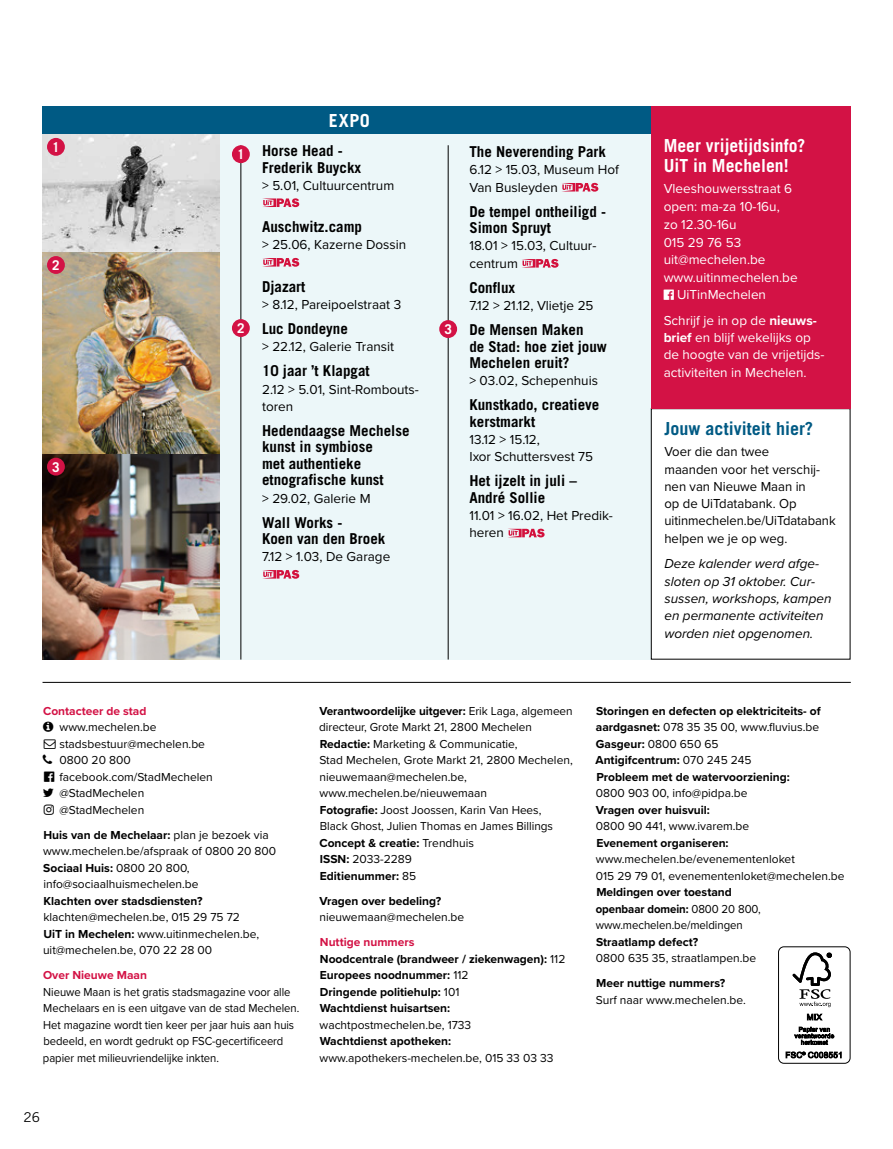
<style>
.page{position:relative;width:893px;height:1149px;background:#fff}
.page>*{position:absolute;margin:0;border:0;box-sizing:border-box;transform-origin:0 0}
.t1{font:700 18px/19.5px "Trade Gothic LT Std";color:#fff}
.t2{font:700 18px "Trade Gothic LT Std";color:#005a84}
.t3{font:700 15px/16.5px "Trade Gothic LT Std";color:#000}
.t4{font:13.5px/17.2px "Proxima Nova";color:#000}
.t5{font:13.5px/17.2px "Proxima Nova";color:#fff}
.t6{font:italic 13.5px/17.2px "Proxima Nova";color:#000}
.t7{font:700 13.5px "Trade Gothic LT Std";color:#fff}
.t8{font:13.5px "Trade Gothic LT Std";color:#000}
.t9{font:12px/16.5px "Proxima Nova";color:#000}
.t10{font:700 12px/16.5px "Proxima Nova";color:#000}
.t11{font:12px/16.5px "Proxima Nova";color:#000;scale:.94 1}
.t12{font:700 12px "Proxima Nova";color:#d31245}
.s1{font-weight:700}
.s2{color:#d31245}
.s3{font-weight:400}
</style>
<div class="page">
<div style="left:778px;top:946px;width:72px;height:117px;border:1px solid #000;border-radius:5px"></div>
<svg style="left:792px;top:952px;width:40px;height:54px"></svg>
<svg style="left:807px;top:1013px;width:15px;height:7px"></svg>
<svg style="left:794px;top:1026px;width:40px;height:18px"></svg>
<svg style="left:786px;top:1051px;width:55px;height:6px"></svg>
<hr style="left:892px;top:0;width:1px;height:1148px;background:#fff4dd">
<div style="left:152px;top:133px;width:499px;height:526px;background:#ecf7f9"></div>
<img style="left:43px;top:453px;width:177px;height:206px">
<img style="left:43px;top:251px;width:177px;height:202px">
<svg style="left:43px;top:134px;width:177px;height:117px;background:#cecece"></svg>
<div style="left:47px;top:138px;width:18px;height:18px;background:#d31245;border-radius:50%"></div>
<div style="left:47px;top:256px;width:18px;height:18px;background:#d31245;border-radius:50%"></div>
<div style="left:47px;top:457px;width:18px;height:18px;background:#d31245;border-radius:50%"></div>
<div style="left:43px;top:106px;width:608px;height:28px;background:#005a84"></div>
<div style="left:651px;top:408px;width:199px;height:251px;border:1px solid #000"></div>
<hr style="left:448px;top:145px;width:1px;height:514px;background:#000">
<hr style="left:240px;top:145px;width:1px;height:514px;background:#000">
<div style="left:651px;top:106px;width:199px;height:303px;background:#d31245"></div>
<svg style="left:263px;top:198px;width:36px;height:9px"></svg>
<svg style="left:263px;top:258px;width:36px;height:8px"></svg>
<svg style="left:263px;top:570px;width:36px;height:8px"></svg>
<div style="left:232px;top:145px;width:18px;height:18px;background:#d31245;border-radius:50%"></div>
<div style="left:232px;top:319px;width:18px;height:18px;background:#d31245;border-radius:50%"></div>
<svg style="left:562px;top:183px;width:36px;height:8px"></svg>
<svg style="left:522px;top:259px;width:37px;height:8px"></svg>
<svg style="left:508px;top:528px;width:37px;height:9px"></svg>
<div style="left:439px;top:320px;width:18px;height:18px;background:#d31245;border-radius:50%"></div>
<hr style="left:43px;top:681px;width:808px;height:1px;background:#000">
<p class="t7" style="left:52px;top:138px;width:9px">1</p>
<p class="t7" style="left:52px;top:257px;width:9px">2</p>
<p class="t7" style="left:52px;top:458px;width:9px">3</p>
<p class="t7" style="left:237px;top:146px;width:9px">1</p>
<p class="t7" style="left:237px;top:320px;width:9px">2</p>
<h1 class="t1" style="left:329px;top:110px;width:43px">EXPO</h1>
<p class="t3" style="left:262px;top:142px;width:101px">Horse Head -<br>Frederik Buyckx</p>
<p class="t4" style="left:262px;top:176px;width:134px">&gt; 5.01, Cultuurcentrum</p>
<p class="t3" style="left:262px;top:218px;width:102px">Auschwitz.camp</p>
<p class="t4" style="left:262px;top:236px;width:146px">&gt; 25.06, Kazerne Dossin</p>
<p class="t3" style="left:262px;top:278px;width:45px">Djazart</p>
<p class="t4" style="left:262px;top:295px;width:141px">&gt; 8.12, Pareipoelstraat 3</p>
<p class="t3" style="left:262px;top:320px;width:87px">Luc Dondeyne</p>
<p class="t4" style="left:262px;top:337px;width:134px">&gt; 22.12, Galerie Transit</p>
<p class="t3" style="left:262px;top:362px;width:109px">10 jaar ’t Klapgat</p>
<p class="t4" style="left:262px;top:380px;width:158px">2.12 &gt; 5.01, Sint-Rombouts&shy;toren</p>
<p class="t3" style="left:262px;top:422px;width:149px">Hedendaagse Mechelse kunst in symbiose<br>met authentieke etnografische kunst</p>
<p class="t4" style="left:262px;top:489px;width:110px">&gt; 29.02, Galerie M</p>
<p class="t3" style="left:262px;top:513px;width:125px">Wall Works -<br>Koen van den Broek</p>
<p class="t4" style="left:262px;top:547px;width:130px">7.12 &gt; 1.03, De Garage</p>
<p class="t7" style="left:444px;top:321px;width:9px">3</p>
<p class="t3" style="left:469px;top:143px;width:138px">The Neverending Park</p>
<p class="t4" style="left:469px;top:161px;width:151px">6.12 &gt; 15.03, Museum Hof<br>Van Busleyden</p>
<p class="t3" style="left:469px;top:203px;width:138px">De tempel ontheiligd -<br>Simon Spruyt</p>
<p class="t4" style="left:469px;top:237px;width:129px">18.01 &gt; 15.03, Cultuur&shy;centrum</p>
<p class="t3" style="left:469px;top:279px;width:47px">Conflux</p>
<p class="t4" style="left:469px;top:296px;width:126px">7.12 &gt; 21.12, Vlietje 25</p>
<p class="t3" style="left:469px;top:321px;width:139px">De Mensen Maken<br>de Stad: hoe ziet jouw<br>Mechelen eruit?</p>
<p class="t4" style="left:469px;top:371px;width:130px">&gt; 03.02, Schepenhuis</p>
<p class="t3" style="left:469px;top:396px;width:132px">Kunstkado, creatieve kerstmarkt</p>
<p class="t4" style="left:469px;top:430px;width:125px">13.12 &gt; 15.12,<br>Ixor Schuttersvest 75</p>
<p class="t3" style="left:469px;top:472px;width:109px">Het ijzelt in juli –<br>André Sollie</p>
<p class="t4" style="left:469px;top:506px;width:145px">11.01 &gt; 16.02, Het Predik&shy;heren</p>
<h1 class="t1" style="left:664px;top:135px;width:143px">Meer vrijetijdsinfo?<br>UiT in Mechelen!</h1>
<p class="t5" style="left:664px;top:179px;width:130px">Vleeshouwersstraat 6</p>
<p class="t5" style="left:664px;top:197px;width:118px">open: ma-za 10-16u,</p>
<p class="t5" style="left:664px;top:215px;width:75px">zo 12.30-16u</p>
<p class="t5" style="left:664px;top:233px;width:79px">015 29 76 53</p>
<p class="t5" style="left:664px;top:250px;width:103px">uit@mechelen.be</p>
<p class="t5" style="left:664px;top:268px;width:135px">www.uitinmechelen.be</p>
<p class="t5" style="left:677px;top:285px;width:90px">UiTinMechelen</p>
<p class="t5" style="left:664px;top:311px;width:162px">Schrijf je in op de <span class="s1">nieuws&shy;brief</span> en blijf wekelijks op de hoogte van de vrijetijds&shy;activiteiten in Mechelen.</p>
<h1 class="t2" style="left:664px;top:417px;width:150px">Jouw activiteit hier?</h1>
<p class="t4" style="left:664px;top:442px;width:173px">Voer die dan twee<br>maanden voor het verschij&shy;nen van Nieuwe Maan in<br>op de UiTdatabank. Op uitinmechelen.be/UiTdatabank helpen we je op weg.</p>
<p class="t6" style="left:664px;top:554px;width:169px">Deze kalender werd afge&shy;sloten op 31 oktober. Cur&shy;sussen, workshops, kampen en permanente activiteiten worden niet opgenomen.</p>
<p class="t12" style="left:43px;top:701px;width:105px">Contacteer de stad</p>
<p class="t9" style="left:60px;top:718px;width:155px">www.mechelen.be stadsbestuur@mechelen.be<br>0800 20 800 facebook.com/StadMechelen @StadMechelen @StadMechelen</p>
<p class="t9" style="left:43px;top:825px;width:235px"><span class="s1">Huis van de Mechelaar:</span> plan je bezoek via www.mechelen.be/afspraak of 0800 20 800<br><span class="s1">Sociaal Huis:</span> 0800 20 800, info@sociaalhuismechelen.be</p>
<p class="t10" style="left:44px;top:892px;width:160px">Klachten over stadsdiensten?</p>
<p class="t9" style="left:43px;top:908px;width:218px">klachten@mechelen.be, 015 29 75 72<br><span class="s1">UiT in Mechelen:</span> www.uitinmechelen.be, uit@mechelen.be, 070 22 28 00</p>
<p class="t12" style="left:43px;top:966px;width:105px">Over Nieuwe Maan</p>
<p class="t11" style="left:43px;top:982px;width:274px">Nieuwe Maan is het gratis stadsmagazine voor alle Mechelaars en is een uitgave van de stad Mechelen.<br>Het magazine wordt tien keer per jaar huis aan huis bedeeld, en wordt gedrukt op FSC-gecertificeerd papier met milieuvriendelijke inkten.</p>
<p class="t8" style="left:24px;top:1108px;width:18px">26</p>
<p class="t9" style="left:319px;top:701px;width:255px"><span class="s1">Verantwoordelijke uitgever:</span> Erik Laga, algemeen directeur, Grote Markt 21, 2800 Mechelen <span class="s1">Redactie:</span> Marketing &amp; Communicatie,<br>Stad Mechelen, Grote Markt 21, 2800 Mechelen, nieuwemaan@mechelen.be, www.mechelen.be/nieuwemaan<br><span class="s1">Fotografie:</span> Joost Joossen, Karin Van Hees,<br>Black Ghost, Julien Thomas en James Billings <span class="s1">Concept &amp; creatie:</span> Trendhuis<br><span class="s1">ISSN:</span> 2033-2289<br><span class="s1">Editienummer:</span> 85</p>
<p class="t10" style="left:320px;top:892px;width:123px">Vragen over bedeling?</p>
<p class="t9" style="left:319px;top:908px;width:146px">nieuwemaan@mechelen.be</p>
<p class="t10" style="left:320px;top:933px;width:247px"><span class="s2">Nuttige nummers<br></span>Noodcentrale (brandweer / ziekenwagen): <span class="s3">112<br></span>Europees noodnummer: <span class="s3">112<br></span>Dringende politiehulp: <span class="s3">101<br></span>Wachtdienst huisartsen:</p>
<p class="t9" style="left:320px;top:1015px;width:153px">wachtpostmechelen.be, 1733</p>
<p class="t10" style="left:320px;top:1032px;width:133px">Wachtdienst apotheken:</p>
<p class="t9" style="left:320px;top:1048px;width:235px">www.apothekers-mechelen.be, 015 33 03 33</p>
<p class="t10" style="left:595px;top:702px;width:227px">Storingen en defecten op elektriciteits- of aardgasnet: <span class="s3">078 35 35 00, www.fluvius.be </span>Gasgeur: <span class="s3">0800 650 65<br></span>Antigifcentrum: <span class="s3">070 245 245<br></span>Probleem met de watervoorziening:</p>
<p class="t9" style="left:596px;top:784px;width:153px">0800 903 00, info@pidpa.be</p>
<p class="t10" style="left:596px;top:801px;width:115px">Vragen over huisvuil:</p>
<p class="t9" style="left:596px;top:817px;width:155px">0800 90 441, www.ivarem.be</p>
<p class="t10" style="left:596px;top:834px;width:134px">Evenement organiseren:</p>
<p class="t9" style="left:596px;top:850px;width:250px">www.mechelen.be/evenementenloket<br>015 29 79 01, evenementenloket@mechelen.be</p>
<p class="t10" style="left:596px;top:883px;width:167px">Meldingen over toestand openbaar domein: <span class="s3">0800 20 800, www.mechelen.be/meldingen</span></p>
<p class="t10" style="left:596px;top:933px;width:104px">Straatlamp defect?</p>
<p class="t9" style="left:596px;top:949px;width:162px">0800 635 35, straatlampen.be</p>
<p class="t10" style="left:596px;top:974px;width:130px">Meer nuttige nummers?</p>
<p class="t9" style="left:596px;top:990px;width:151px">Surf naar www.mechelen.be.</p>
</div>
